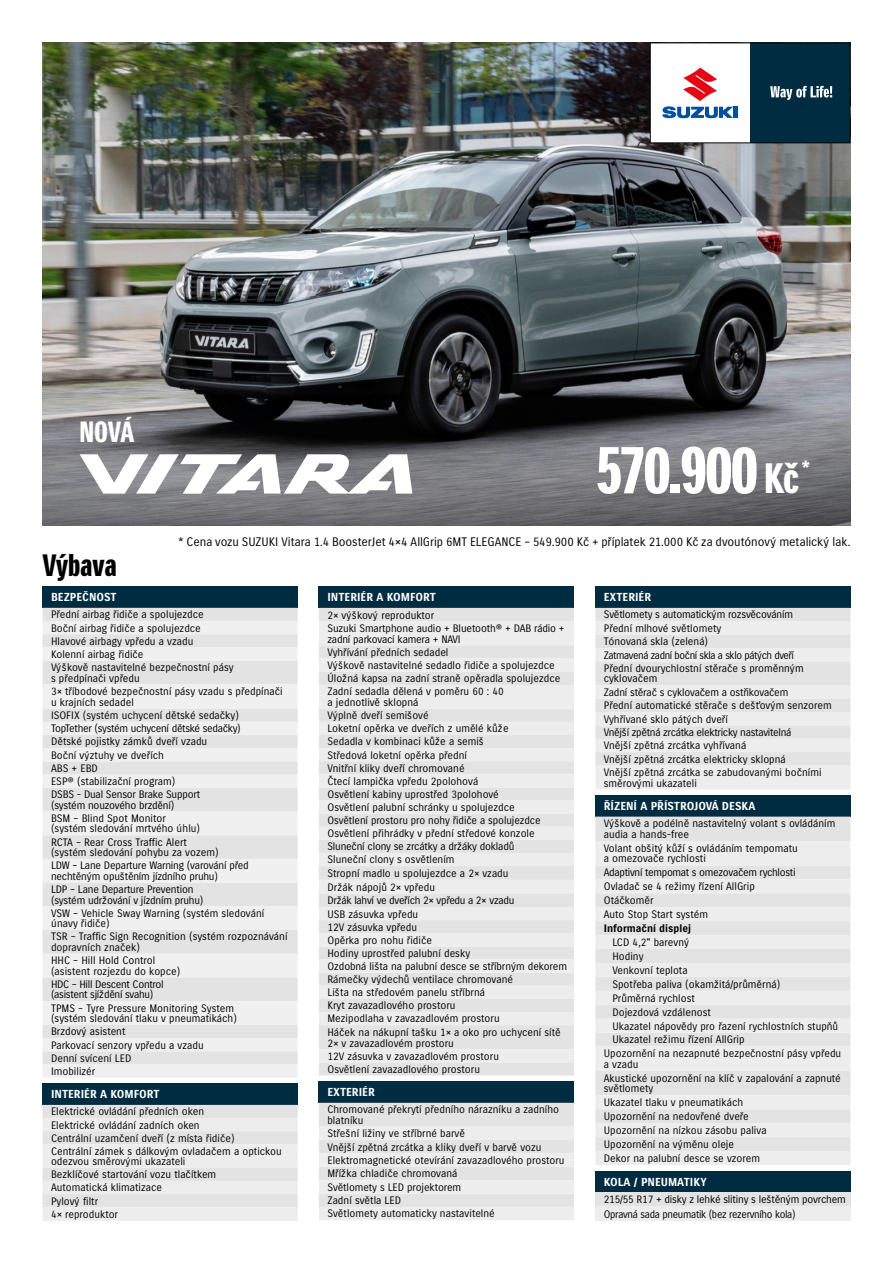
<style>
.page{position:relative;width:893px;height:1263px;background:#fff}
.page>*{position:absolute;margin:0;border:0;box-sizing:border-box;transform-origin:0 0}
.t1{font:66px "Suzuki CE Headline";letter-spacing:-.045em;color:#fff}
.t2{font:30px "Suzuki CE Headline";color:#000}
.t3{font:28.5px "Suzuki CE Headline";color:#fff}
.t4{font:12px "Suzuki CE";letter-spacing:-.005em;color:#000}
.t5{font:700 11.25px "Suzuki CE";color:#fff}
.t6{font:10.5px/13.2px "Suzuki CE";color:#000}
.t7{font:10.5px/13.2px "Suzuki CE";letter-spacing:-.02em;color:#000}
.t8{font:10.5px/14.2px "Suzuki CE";letter-spacing:-.03em;color:#000}
.t9{font:700 10.5px "Suzuki CE";color:#000}
.s1{font-size:41.25px}
.s2{font-family:"Suzuki PRO Regular"}
</style>
<div class="page">
<img style="left:43px;top:43px;width:807px;height:349px">
<svg style="left:43px;top:392px;width:807px;height:133px;background:#5e5e62"></svg>
<div style="left:650px;top:43px;width:100px;height:100px;background:#fff"></div>
<hr style="left:734px;top:107px;width:4px;height:11px;background:#004f9f">
<svg style="left:662px;top:68px;width:71px;height:50px"></svg>
<div style="left:750px;top:43px;width:100px;height:100px;background:#002c42"></div>
<svg style="left:770px;top:86px;width:62px;height:14px"></svg>
<div style="left:650px;top:43px;width:200px;height:100px;border:1px solid #000"></div>
<svg style="left:80px;top:454px;width:332px;height:40px"></svg>
<div style="left:319px;top:587px;width:255px;height:21px;background:#002c42"></div>
<svg style="left:319px;top:608px;width:255px;height:467px;background:#e3e3e3"></svg>
<svg style="left:319px;top:622px;width:255px;height:440px;background:#e8e8e8"></svg>
<div style="left:319px;top:1081px;width:255px;height:22px;background:#002c42"></div>
<svg style="left:319px;top:1103px;width:255px;height:117px;background:#e7e7e7"></svg>
<div style="left:595px;top:587px;width:255px;height:21px;background:#002c42"></div>
<svg style="left:595px;top:608px;width:255px;height:181px;background:#e8e8e8"></svg>
<div style="left:595px;top:795px;width:255px;height:22px;background:#002c42"></div>
<div style="left:595px;top:817px;width:255px;height:24px;background:#e3e3e3"></div>
<svg style="left:595px;top:841px;width:255px;height:324px;background:#e8e8e8"></svg>
<div style="left:595px;top:1171px;width:255px;height:21px;background:#002c42"></div>
<div style="left:595px;top:1192px;width:255px;height:14px;background:#e3e3e3"></div>
<div style="left:595px;top:1206px;width:255px;height:15px;background:#ededed"></div>
<div style="left:43px;top:586px;width:255px;height:22px;background:#002c42"></div>
<div style="left:43px;top:608px;width:255px;height:13px;background:#e3e3e3"></div>
<svg style="left:43px;top:621px;width:255px;height:456px;fill:#f0f0f0"></svg>
<div style="left:43px;top:1084px;width:255px;height:21px;background:#002c42"></div>
<svg style="left:43px;top:1105px;width:255px;height:116px;background:#e8e8e8"></svg>
<h3 class="t3" style="left:80px;top:416px;width:56px">NOVÁ</h3>
<h1 class="t1" style="left:595px;top:432px;width:217px">570.900 <span class="s1">Kč</span> <sup>*</sup></h1>
<p class="t4" style="left:178px;top:535px;width:674px">* Cena vozu SUZUKI Vitara 1.4 BoosterJet 4<span class="s2">×</span>4 AllGrip 6MT ELEGANCE – 549.900 Kč + příplatek 21.000 Kč za dvoutónový metalický lak.</p>
<h2 class="t2" style="left:43px;top:548px;width:76px">Výbava</h2>
<p class="t5" style="left:51px;top:591px;width:67px">BEZPEČNOST</p>
<p class="t6" style="left:51px;top:608px;width:184px">Přední airbag řidiče a spolujezdce<br>Boční airbag řidiče a spolujezdce<br>Hlavové airbagy vpředu a vzadu<br>Kolenní airbag řidiče<br>Výškově nastavitelné bezpečnostní pásy</p>
<p class="t6" style="left:51px;top:671px;width:233px;line-height:13.8px">s předpínači vpředu<br>3<span class="s2">×</span> tříbodové bezpečnostní pásy vzadu s předpínači</p>
<p class="t6" style="left:51px;top:696px;width:191px">u krajních sedadel<br>ISOFIX (systém uchycení dětské sedačky)<br>TopTether (systém uchycení dětské sedačky)<br>Dětské pojistky zámků dveří vzadu<br>Boční výztuhy ve dveřích<br>ABS + EBD<br>ESP® (stabilizační program)<br>DSBS - Dual Sensor Brake Support</p>
<p class="t7" style="left:51px;top:799px;width:125px">(systém nouzového brzdění)<br>BSM – Blind Spot Monitor</p>
<p class="t6" style="left:51px;top:822px;width:151px">(systém sledování mrtvého úhlu)<br>RCTA – Rear Cross Traffic Alert</p>
<p class="t7" style="left:51px;top:846px;width:199px">(systém sledování pohybu za vozem)<br>LDW – Lane Departure Warning (varování před</p>
<p class="t7" style="left:51px;top:870px;width:168px">nechtěným opuštěním jízdního pruhu)<br>LDP – Lane Departure Prevention</p>
<p class="t6" style="left:51px;top:893px;width:215px">(systém udržování v jízdním pruhu)<br>VSW – Vehicle Sway Warning (systém sledování</p>
<p class="t6" style="left:51px;top:917px;width:238px">únavy řidiče)<br>TSR – Traffic Sign Recognition (systém rozpoznávání</p>
<p class="t6" style="left:51px;top:941px;width:106px">dopravních značek)<br>HHC – Hill Hold Control</p>
<p class="t7" style="left:51px;top:964px;width:131px">(asistent rozjezdu do kopce)<br>HDC – Hill Descent Control</p>
<p class="t6" style="left:51px;top:988px;width:185px">(asistent sjíždění svahu)<br>TPMS – Tyre Pressure Monitoring System</p>
<p class="t6" style="left:51px;top:1012px;width:187px">(systém sledování tlaku v pneumatikách)<br>Brzdový asistent<br>Parkovací senzory vpředu a vzadu<br>Denní svícení LED<br>Imobilizér</p>
<p class="t5" style="left:51px;top:1088px;width:110px">INTERIÉR A KOMFORT</p>
<p class="t6" style="left:51px;top:1105px;width:232px">Elektrické ovládání předních oken<br>Elektrické ovládání zadních oken<br>Centrální uzamčení dveří (z místa řidiče)<br>Centrální zámek s dálkovým ovladačem a optickou</p>
<p class="t6" style="left:51px;top:1155px;width:167px">odezvou směrovými ukazateli<br>Bezklíčové startování vozu tlačítkem<br>Automatická klimatizace<br>Pylový filtr<br>4<span class="s2">×</span> reproduktor</p>
<p class="t5" style="left:327px;top:591px;width:110px">INTERIÉR A KOMFORT</p>
<p class="t6" style="left:327px;top:609px;width:239px">2<span class="s2">×</span> výškový reproduktor<br>Suzuki Smartphone audio + Bluetooth® + DAB rádio +</p>
<p class="t6" style="left:327px;top:632px;width:234px">zadní parkovací kamera + NAVI<br>Vyhřívání předních sedadel<br>Výškově nastavitelné sedadlo řidiče a spolujezdce Úložná kapsa na zadní straně opěradla spolujezdce Zadní sedadla dělená v poměru 60 : 40</p>
<p class="t6" style="left:327px;top:696px;width:241px">a jednotlivě sklopná<br>Výplně dveří semišové<br>Loketní opěrka ve dveřích z umělé kůže<br>Sedadla v kombinaci kůže a semiš<br>Středová loketní opěrka přední<br>Vnitřní kliky dveří chromované<br>Čtecí lampička vpředu 2polohová<br>Osvětlení kabiny uprostřed 3polohové<br>Osvětlení palubní schránky u spolujezdce<br>Osvětlení prostoru pro nohy řidiče a spolujezdce Osvětlení přihrádky v přední středové konzole Sluneční clony se zrcátky a držáky dokladů<br>Sluneční clony s osvětlením<br>Stropní madlo u spolujezdce a 2<span class="s2">×</span> vzadu<br>Držák nápojů 2<span class="s2">×</span> vpředu<br>Držák lahví ve dveřích 2<span class="s2">×</span> vpředu a 2<span class="s2">×</span> vzadu<br>USB zásuvka vpředu<br>12V zásuvka vpředu<br>Opěrka pro nohu řidiče<br>Hodiny uprostřed palubní desky<br>Ozdobná lišta na palubní desce se stříbrným dekorem Rámečky výdechů ventilace chromované<br>Lišta na středovém panelu stříbrná<br>Kryt zavazadlového prostoru<br>Mezipodlaha v zavazadlovém prostoru<br>Háček na nákupní tašku 1<span class="s2">×</span> a oko pro uchycení sítě</p>
<p class="t6" style="left:327px;top:1036px;width:173px">2<span class="s2">×</span> v zavazadlovém prostoru<br>12V zásuvka v zavazadlovém prostoru<br>Osvětlení zavazadlového prostoru</p>
<p class="t5" style="left:327px;top:1086px;width:49px">EXTERIÉR</p>
<p class="t6" style="left:327px;top:1104px;width:233px;line-height:10.5px">Chromované překrytí předního nárazníku a zadního blatníku</p>
<p class="t6" style="left:327px;top:1127px;width:239px">Střešní ližiny ve stříbrné barvě<br>Vnější zpětná zrcátka a kliky dveří v barvě vozu Elektromagnetické otevírání zavazadlového prostoru Mřížka chladiče chromovaná<br>Světlomety s LED projektorem<br>Zadní světla LED<br>Světlomety automaticky nastavitelné</p>
<p class="t5" style="left:604px;top:591px;width:49px">EXTERIÉR</p>
<p class="t6" style="left:604px;top:608px;width:202px">Světlomety s automatickým rozsvěcováním Přední mlhové světlomety<br>Tónovaná skla (zelená)<br>Zatmavená zadní boční skla a sklo pátých dveří Přední dvourychlostní stěrače s proměnným</p>
<p class="t6" style="left:604px;top:672px;width:229px">cyklovačem<br>Zadní stěrač s cyklovačem a ostřikovačem<br>Přední automatické stěrače s dešťovým senzorem Vyhřívané sklo pátých dveří<br>Vnější zpětná zrcátka elektricky nastavitelná<br>Vnější zpětná zrcátka vyhřívaná<br>Vnější zpětná zrcátka elektricky sklopná<br>Vnější zpětná zrcátka se zabudovanými bočními</p>
<p class="t6" style="left:604px;top:776px;width:95px">směrovými ukazateli</p>
<p class="t5" style="left:604px;top:800px;width:153px">ŘÍZENÍ A PŘÍSTROJOVÁ DESKA</p>
<p class="t6" style="left:604px;top:819px;width:233px;line-height:10.5px">Výškově a podélně nastavitelný volant s ovládáním audia a hands-free</p>
<p class="t6" style="left:604px;top:843px;width:196px;line-height:10.5px">Volant obšitý kůží s ovládáním tempomatu a omezovače rychlosti</p>
<p class="t6" style="left:604px;top:866px;width:193px;line-height:14px">Adaptivní tempomat s omezovačem rychlosti<br>Ovladač se 4 režimy řízení AllGrip<br>Otáčkoměr<br>Auto Stop Start systém</p>
<p class="t9" style="left:604px;top:922px;width:89px">Informační displej</p>
<p class="t6" style="left:612px;top:936px;width:79px">LCD 4,2" barevný</p>
<p class="t6" style="left:612px;top:950px;width:33px">Hodiny</p>
<p class="t6" style="left:612px;top:964px;width:77px">Venkovní teplota</p>
<p class="t6" style="left:612px;top:977px;width:170px">Spotřeba paliva (okamžitá/průměrná)</p>
<p class="t6" style="left:612px;top:991px;width:84px">Průměrná rychlost</p>
<p class="t6" style="left:612px;top:1005px;width:100px">Dojezdová vzdálenost</p>
<p class="t6" style="left:612px;top:1019px;width:227px">Ukazatel nápovědy pro řazení rychlostních stupňů</p>
<p class="t6" style="left:612px;top:1033px;width:134px">Ukazatel režimu řízení AllGrip</p>
<p class="t6" style="left:604px;top:1047px;width:239px">Upozornění na nezapnuté bezpečnostní pásy vpředu</p>
<p class="t6" style="left:604px;top:1057px;width:239px;line-height:14px">a vzadu<br>Akustické upozornění na klíč v zapalování a zapnuté</p>
<p class="t6" style="left:604px;top:1082px;width:164px;line-height:14px">světlomety<br>Ukazatel tlaku v pneumatikách<br>Upozornění na nedovřené dveře<br>Upozornění na nízkou zásobu paliva<br>Upozornění na výměnu oleje<br>Dekor na palubní desce se vzorem</p>
<p class="t5" style="left:604px;top:1175px;width:104px">KOLA / PNEUMATIKY</p>
<p class="t8" style="left:604px;top:1192px;width:243px">215/55 R17 + disky z lehké slitiny s leštěným povrchem<br>Opravná sada pneumatik (bez rezervního kola)</p>
</div>
